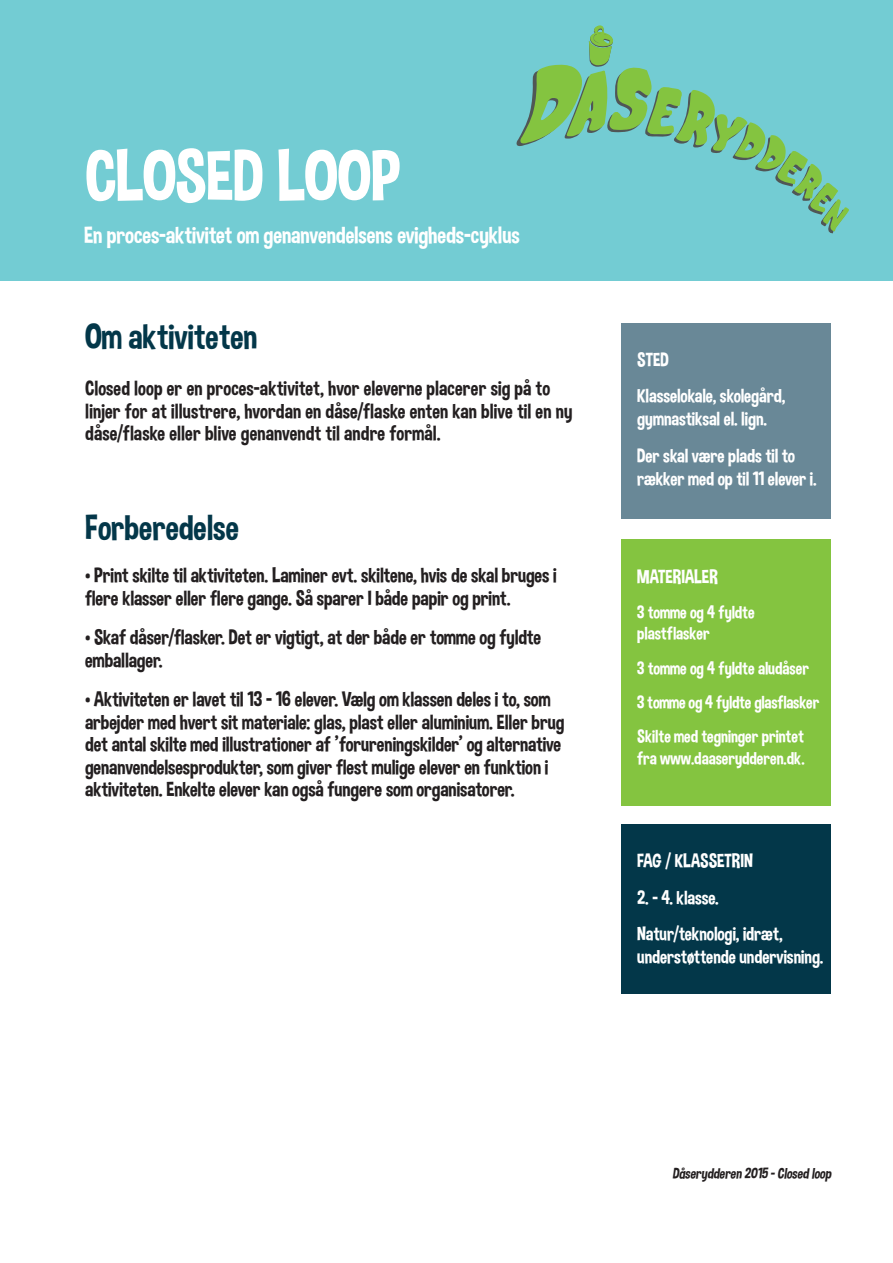
<style>
.page{position:relative;width:893px;height:1263px;background:#fff}
.page>*{position:absolute;margin:0;border:0;box-sizing:border-box;transform-origin:0 0}
.Hoved_opgave_overskr{font:72px "Dimbo";letter-spacing:-.015em;color:#fff}
.Titel{font:36px "Dimbo";color:#033749}
.Brødtekst_alm{font:36px "Dimbo";color:#033749}
.Hoved_opgave_underov{font:24px "Dimbo";letter-spacing:-.005em;color:#fff}
.Brødtekst_alm-2{font:21px/22.5px "Dimbo";color:#231f20}
.Sidebar_brødtekst{font:19.5px/23.4px "Dimbo";letter-spacing:-.005em;color:#fff}
.Sidebar_overskrift{font:19.5px "Dimbo";letter-spacing:-.01em;color:#fff}
.Sidebar_overskrift-2{font:18px/21.6px "Dimbo";color:#fff}
.t1{font:italic 15px "Dimbo";color:#231f20}
</style>
<div class="page">
<div style="left:622px;top:824px;width:209px;height:170px;background:#033749"></div>
<div style="left:622px;top:540px;width:209px;height:266px;background:#84c440"></div>
<div style="left:622px;top:323px;width:209px;height:196px;background:#698897"></div>
<div style="left:0;top:0;width:893px;height:280px;background:#73ccd3"></div>
<svg style="left:516px;top:25px;width:333px;height:209px"></svg>
<p class="Hoved_opgave_overskr" style="left:85px;top:133px;width:318px">CLOSED LOOP</p>
<p class="Hoved_opgave_underov" style="left:84px;top:220px;width:437px">En proces-aktivitet om genanvendelsens evigheds-cyklus</p>
<p class="Titel" style="left:85px;top:314px;width:174px">Om aktiviteten</p>
<p class="Brødtekst_alm-2" style="left:85px;top:377px;width:488px">Closed loop er en proces-aktivitet, hvor eleverne placerer sig på to linjer for at illustrere, hvordan en dåse/flaske enten kan blive til en ny dåse/flaske eller blive genanvendt til andre formål.</p>
<p class="Brødtekst_alm" style="left:85px;top:505px;width:155px">Forberedelse</p>
<p class="Brødtekst_alm-2" style="left:85px;top:564px;width:473px">• Print skilte til aktiviteten. Laminer evt. skiltene, hvis de skal bruges i flere klasser eller flere gange. Så sparer I både papir og print.</p>
<p class="Brødtekst_alm-2" style="left:85px;top:626px;width:457px">• Skaf dåser/flasker. Det er vigtigt, at der både er tomme og fyldte emballager.</p>
<p class="Brødtekst_alm-2" style="left:85px;top:688px;width:481px">• Aktiviteten er lavet til 13 - 16 elever. Vælg om klassen deles i to, som arbejder med hvert sit materiale: glas, plast eller aluminium. Eller brug det antal skilte med illustrationer af ’forureningskilder’ og alternative genanvendelsesprodukter, som giver flest mulige elever en funktion i aktiviteten. Enkelte elever kan også fungere som organisatorer.</p>
<p class="Sidebar_brødtekst" style="left:637px;top:348px;width:33px">STED</p>
<p class="Sidebar_brødtekst" style="left:637px;top:384px;width:150px">Klasselokale, skolegård, gymnastiksal el. lign.</p>
<p class="Sidebar_brødtekst" style="left:637px;top:443px;width:181px">Der skal være plads til to rækker med op til 11 elever i.</p>
<p class="Sidebar_overskrift" style="left:637px;top:565px;width:82px">MATERIALER</p>
<p class="Sidebar_overskrift-2" style="left:637px;top:601px;width:119px">3 tomme og 4 fyldte plastflasker</p>
<p class="Sidebar_overskrift-2" style="left:637px;top:657px;width:173px">3 tomme og 4 fyldte aludåser</p>
<p class="Sidebar_overskrift-2" style="left:637px;top:691px;width:184px">3 tomme og 4 fyldte glasflasker</p>
<p class="Sidebar_overskrift-2" style="left:637px;top:726px;width:169px">Skilte med tegninger printet fra www.daaserydderen.dk.</p>
<p class="Sidebar_brødtekst" style="left:637px;top:849px;width:118px">FAG / KLASSETRIN</p>
<p class="Sidebar_brødtekst" style="left:637px;top:885px;width:83px">2. - 4. klasse.</p>
<p class="Sidebar_brødtekst" style="left:637px;top:921px;width:188px">Natur/teknologi, idræt, understøttende undervisning.</p>
<p class="t1" style="left:672px;top:1164px;width:160px">Dåserydderen 2015 - Closed loop</p>
</div>
